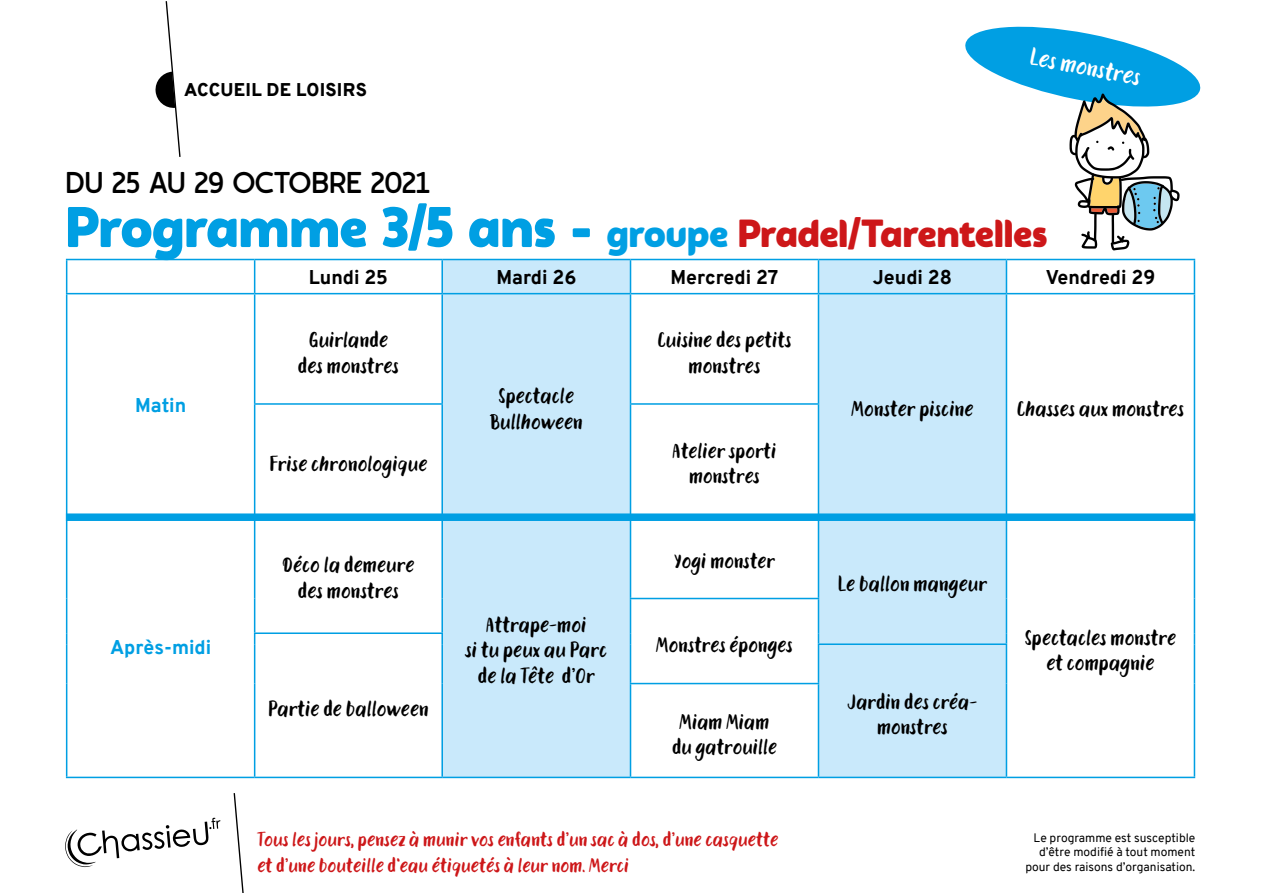
<style>
.page{position:relative;width:1263px;height:893px;background:#fff}
.page>*{position:absolute;margin:0;border:0;box-sizing:border-box;transform-origin:0 0}
.t1{font:900 39px "Auro";color:#cd1719}
.t2{font:500 30px "Auro";color:#000}
.t3{font:24px "TT Rabbits Dummy";color:#fff}
.t4{font:21.3px/26px "TT Rabbits Dummy";color:#000;text-align:center}
.t5{font:21px/25.5px "TT Rabbits Dummy";color:#000;text-align:center}
.t6{font:19.5px/25.5px "TT Rabbits Dummy";color:#cd1719}
.t7{font:800 19.5px "Overpass";color:#000}
.t8{font:800 19.5px "Overpass";color:#009fe3}
.t9{font:900 18px "Overpass";letter-spacing:.01em;color:#000}
.t10{font:12px/14.4px "Overpass";color:#000;text-align:right}
.s1{font-size:57px;color:#009fe3}
.s2{color:#009fe3}
</style>
<div class="page">
<svg style="left:155px;top:1px;width:26px;height:156px"></svg>
<svg style="left:65px;top:818px;width:156px;height:49px"></svg>
<svg style="left:233px;top:793px;width:11px;height:100px"></svg>
<svg style="left:443px;top:260px;width:563px;height:517px;fill:#c9e9fb"></svg>
<svg style="left:1007px;top:294px;width:187px;height:483px"></svg>
<hr style="left:66px;top:294px;width:1px;height:110px;background:#009fe3">
<hr style="left:66px;top:404px;width:1px;height:111px;background:#009fe3">
<hr style="left:254px;top:260px;width:1px;height:33px;background:#009fe3">
<hr style="left:254px;top:294px;width:1px;height:109px;background:#009fe3">
<hr style="left:254px;top:405px;width:1px;height:110px;background:#009fe3">
<hr style="left:441px;top:260px;width:2px;height:33px;background:#009fe3">
<hr style="left:441px;top:294px;width:2px;height:109px;background:#009fe3">
<hr style="left:441px;top:405px;width:2px;height:110px;background:#009fe3">
<hr style="left:441px;top:516px;width:2px;height:82px;background:#009fe3">
<hr style="left:441px;top:598px;width:2px;height:34px;background:#009fe3">
<svg style="left:441px;top:634px;width:2px;height:10px"></svg>
<hr style="left:441px;top:644px;width:2px;height:40px;background:#009fe3">
<hr style="left:441px;top:684px;width:2px;height:93px;background:#009fe3">
<hr style="left:630px;top:260px;width:1px;height:33px;background:#009fe3">
<hr style="left:630px;top:294px;width:1px;height:109px;background:#009fe3">
<hr style="left:630px;top:405px;width:1px;height:110px;background:#009fe3">
<hr style="left:630px;top:516px;width:1px;height:82px;background:#009fe3">
<hr style="left:630px;top:599px;width:1px;height:34px;background:#009fe3">
<hr style="left:630px;top:644px;width:1px;height:39px;background:#009fe3">
<hr style="left:630px;top:684px;width:1px;height:93px;background:#009fe3">
<hr style="left:818px;top:260px;width:1px;height:33px;background:#009fe3">
<hr style="left:818px;top:294px;width:1px;height:109px;background:#009fe3">
<hr style="left:818px;top:405px;width:1px;height:110px;background:#009fe3">
<hr style="left:818px;top:516px;width:1px;height:82px;background:#009fe3">
<hr style="left:818px;top:599px;width:1px;height:34px;background:#009fe3">
<hr style="left:818px;top:645px;width:1px;height:38px;background:#009fe3">
<hr style="left:818px;top:684px;width:1px;height:93px;background:#009fe3">
<hr style="left:1006px;top:260px;width:1px;height:33px;background:#009fe3">
<hr style="left:1006px;top:294px;width:1px;height:110px;background:#009fe3">
<hr style="left:1194px;top:294px;width:1px;height:110px;background:#009fe3">
<hr style="left:1006px;top:404px;width:1px;height:111px;background:#009fe3">
<hr style="left:1194px;top:404px;width:1px;height:111px;background:#009fe3">
<hr style="left:1006px;top:516px;width:1px;height:82px;background:#009fe3">
<hr style="left:1006px;top:598px;width:1px;height:35px;background:#009fe3">
<hr style="left:1006px;top:645px;width:1px;height:39px;background:#009fe3">
<hr style="left:1006px;top:684px;width:1px;height:93px;background:#009fe3">
<hr style="left:66px;top:259px;width:189px;height:1px;background:#009fe3">
<hr style="left:66px;top:260px;width:1px;height:33px;background:#009fe3">
<hr style="left:255px;top:259px;width:187px;height:1px;background:#009fe3">
<hr style="left:442px;top:259px;width:188px;height:1px;background:#009fe3">
<hr style="left:630px;top:259px;width:188px;height:1px;background:#009fe3">
<hr style="left:818px;top:259px;width:188px;height:1px;background:#009fe3">
<hr style="left:1006px;top:259px;width:189px;height:1px;background:#009fe3">
<hr style="left:1194px;top:260px;width:1px;height:33px;background:#009fe3">
<hr style="left:66px;top:293px;width:189px;height:1px;background:#009fe3">
<hr style="left:255px;top:293px;width:187px;height:1px;background:#009fe3">
<hr style="left:442px;top:293px;width:188px;height:1px;background:#009fe3">
<hr style="left:630px;top:293px;width:188px;height:1px;background:#009fe3">
<hr style="left:818px;top:293px;width:188px;height:1px;background:#009fe3">
<hr style="left:1006px;top:293px;width:189px;height:1px;background:#009fe3">
<hr style="left:630px;top:598px;width:189px;height:1px;background:#009fe3">
<hr style="left:254px;top:632px;width:189px;height:2px;background:#009fe3">
<hr style="left:818px;top:643px;width:189px;height:2px;background:#009fe3">
<hr style="left:630px;top:683px;width:189px;height:1px;background:#009fe3">
<hr style="left:255px;top:777px;width:187px;height:1px;background:#009fe3">
<hr style="left:442px;top:777px;width:188px;height:1px;background:#009fe3">
<hr style="left:630px;top:777px;width:188px;height:1px;background:#009fe3">
<hr style="left:818px;top:777px;width:188px;height:1px;background:#009fe3">
<hr style="left:1006px;top:777px;width:189px;height:1px;background:#009fe3">
<hr style="left:254px;top:403px;width:189px;height:2px;background:#009fe3">
<hr style="left:630px;top:403px;width:189px;height:2px;background:#009fe3">
<hr style="left:1194px;top:516px;width:1px;height:82px;background:#009fe3">
<hr style="left:1194px;top:598px;width:1px;height:35px;background:#009fe3">
<hr style="left:1194px;top:644px;width:1px;height:40px;background:#009fe3">
<hr style="left:1194px;top:684px;width:1px;height:93px;background:#009fe3">
<hr style="left:66px;top:516px;width:1px;height:82px;background:#009fe3">
<hr style="left:254px;top:516px;width:1px;height:82px;background:#009fe3">
<hr style="left:66px;top:598px;width:1px;height:35px;background:#009fe3">
<hr style="left:254px;top:598px;width:1px;height:34px;background:#009fe3">
<hr style="left:66px;top:644px;width:1px;height:40px;background:#009fe3">
<hr style="left:254px;top:644px;width:1px;height:40px;background:#009fe3">
<hr style="left:66px;top:684px;width:1px;height:93px;background:#009fe3">
<hr style="left:254px;top:684px;width:1px;height:93px;background:#009fe3">
<hr style="left:66px;top:777px;width:189px;height:1px;background:#009fe3">
<div style="left:66px;top:513px;width:1129px;height:8px;background:#009fe3"></div>
<svg style="left:965px;top:26px;width:236px;height:224px"></svg>
<p class="t9" style="left:184px;top:76px;width:184px">ACCUEIL DE LOISIRS</p>
<p class="t3" style="left:1033px;top:40px;width:114px;rotate:11deg">Les monstres</p>
<h2 class="t2" style="left:66px;top:164px;width:366px">DU 25 AU 29 OCTOBRE 2021</h2>
<h1 class="t1" style="left:66px;top:209px;width:983px"><span class="s1">Programme 3/5 ans -</span> <span class="s2">groupe</span> Pradel/Tarentelles</h1>
<p class="t7" style="left:309px;top:263px;width:81px">Lundi 25</p>
<p class="t7" style="left:496px;top:263px;width:81px">Mardi 26</p>
<p class="t7" style="left:670px;top:263px;width:109px">Mercredi 27</p>
<p class="t7" style="left:873px;top:263px;width:81px">Jeudi 28</p>
<p class="t7" style="left:1046px;top:263px;width:111px">Vendredi 29</p>
<p class="t8" style="left:135px;top:391px;width:53px">Matin</p>
<p class="t8" style="left:110px;top:633px;width:103px">Après-midi</p>
<p class="t4" style="left:298px;top:327px;width:102px">Guirlande des monstres</p>
<p class="t4" style="left:269px;top:450px;width:159px">Frise chronologique</p>
<p class="t4" style="left:282px;top:552px;width:133px">Déco la demeure des monstres</p>
<p class="t4" style="left:490px;top:382px;width:95px">Spectacle<br>Bullhoween</p>
<p class="t4" style="left:465px;top:611px;width:143px">Attrape-moi<br>si tu peux au Parc de la Tête d’Or</p>
<p class="t4" style="left:657px;top:327px;width:135px">Cuisine des petits monstres</p>
<p class="t5" style="left:673px;top:438px;width:105px">Atelier sporti monstres</p>
<p class="t5" style="left:674px;top:548px;width:102px">Yogi monster</p>
<p class="t5" style="left:656px;top:632px;width:138px">Monstres éponges</p>
<p class="t4" style="left:851px;top:395px;width:124px">Monster piscine</p>
<p class="t4" style="left:1017px;top:395px;width:169px">Chasses aux monstres</p>
<p class="t4" style="left:838px;top:571px;width:151px">Le ballon mangeur</p>
<p class="t4" style="left:1025px;top:624px;width:153px">Spectacles monstre et compagnie</p>
<p class="t4" style="left:268px;top:696px;width:162px">Partie de balloween</p>
<p class="t5" style="left:848px;top:689px;width:131px">Jardin des créa-</p>
<p class="t5" style="left:680px;top:709px;width:91px">Miam Miam</p>
<p class="t5" style="left:877px;top:714px;width:72px">monstres</p>
<p class="t5" style="left:672px;top:734px;width:106px">du gatrouille</p>
<p class="t6" style="left:257px;top:827px;width:523px">Tous les jours, pensez à munir vos enfants d’un sac à dos, d’une casquette et d’une bouteille d'eau étiquetés à leur nom. Merci</p>
<p class="t10" style="left:1025px;top:831px;width:171px">Le programme est susceptible d’être modifié à tout moment pour des raisons d’organisation.</p>
</div>
